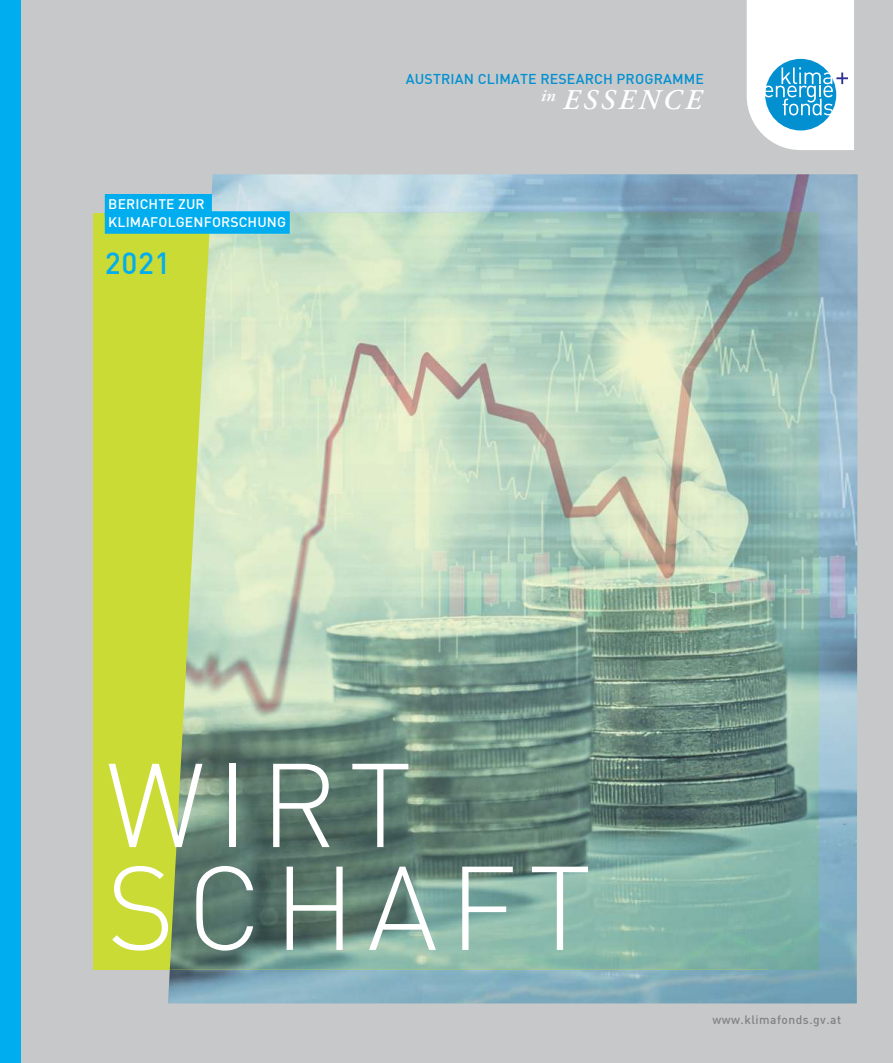
<style>
.page{position:relative;width:893px;height:1063px;background:#fff}
.page>*{position:absolute;margin:0;border:0;box-sizing:border-box;transform-origin:0 0}
.t1{font:300 117px/102.9px "DIN";letter-spacing:.1em;color:#fff}
.t2{font:500 30px "DIN";color:#00adef}
.t3{font:italic 600 28.5px "Adobe Garamond Pro";letter-spacing:.12em;color:#fff}
.t4{font:500 14.1px "DIN";letter-spacing:.01em;color:#0390d0}
.t5{font:500 13.65px/17.2px "DIN";letter-spacing:.01em;color:#fff}
.t6{font:500 12px "DIN";letter-spacing:.04em;color:#808284}
</style>
<div class="page">
<div style="left:20px;top:0;width:873px;height:1063px;background:#c6c8ca"></div>
<div style="left:94px;top:213px;width:725px;height:756px;background:#cadb36"></div>
<img style="left:211px;top:174px;width:647px;height:52px">
<img style="left:805px;top:226px;width:53px;height:777px">
<img style="left:168px;top:969px;width:637px;height:34px">
<img style="left:194px;top:213px;width:575px;height:302px">
<img style="left:769px;top:213px;width:50px;height:756px">
<img style="left:178px;top:515px;width:592px;height:303px">
<img style="left:170px;top:818px;width:600px;height:151px">
<div style="left:0;top:0;width:20px;height:1063px;background:#00adef"></div>
<div style="left:105px;top:194px;width:107px;height:23px;background:#00adef"></div>
<div style="left:105px;top:211px;width:185px;height:23px;background:#00adef"></div>
<svg style="left:747px;top:0;width:107px;height:150px;background:#c9e6f3"></svg>
<p class="t5" style="left:108px;top:197px;width:179px">BERICHTE ZUR<br>KLIMAFOLGENFORSCHUNG</p>
<h2 class="t2" style="left:105px;top:250px;width:67px">2021</h2>
<p class="t4" style="left:406px;top:73px;width:300px">AUSTRIAN CLIMATE RESEARCH PROGRAMME</p>
<h3 class="t3" style="left:541px;top:83px;width:162px"><sup>in</sup> ESSENCE</h3>
<h1 class="t1" style="left:106px;top:762px;width:487px">WIRT<br>SCHAFT</h1>
<p class="t6" style="left:712px;top:1014px;width:130px">www.klimafonds.gv.at</p>
</div>
